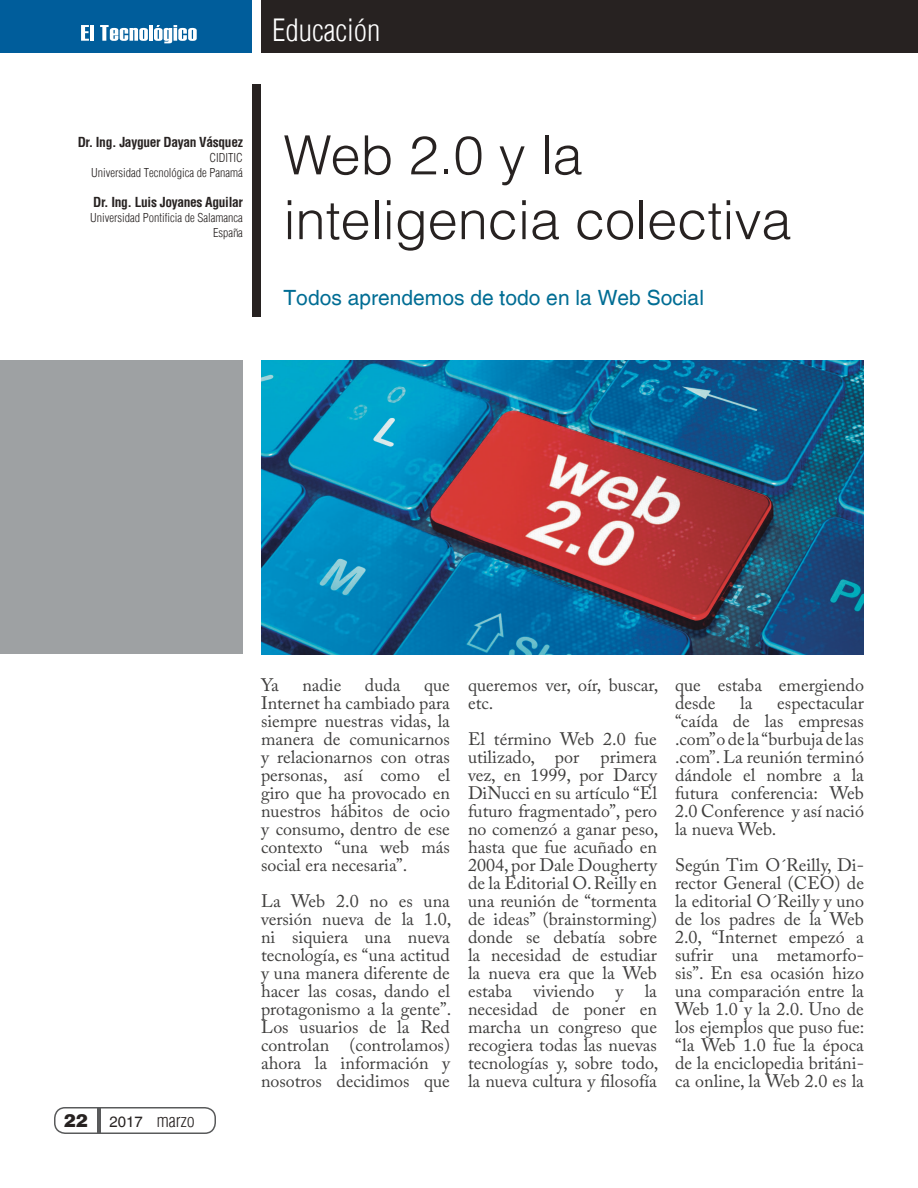
<style>
.page{position:relative;width:918px;height:1188px;background:#fff}
.page>*{position:absolute;margin:0;border:0;box-sizing:border-box;transform-origin:0 0}
.t1{font:54px/64.8px "Switzerland Light Plain";color:#272221}
.t2{font:30px "Switzerland Cond Light Plain";color:#fff}
.t3{font:21px "Switzerland Plain";color:#006d94}
.t4{font:18px/18px "Adobe Caslon Pro";color:#3f3e3d;text-align:justify}
.t5{font:18px "Switzerland Cond Light Plain";color:#272221}
.t6{font:700 condensed 13.5px "Switzerland";letter-spacing:-.025em;color:#272221}
.t7{font:12px/15px "Switzerland Cond Light Plain";color:#272221;text-align:right}
.s1{font-family:"Switzerland Black Plain"}
.s2{font-family:"Switzerland Plain";font-size:15px}
</style>
<div class="page">
<div style="left:54px;top:1107px;width:162px;height:27px;border:2px solid #595a5b;border-radius:10px"></div>
<svg style="left:97px;top:1108px;width:4px;height:25px"></svg>
<div style="left:261px;top:0;width:657px;height:52px;background:#272221"></div>
<div style="left:0;top:0;width:252px;height:52px;background:#005d9b"></div>
<div style="left:0;top:361px;width:243px;height:293px;background:#9ea1a3"></div>
<div style="left:253px;top:84px;width:8px;height:233px;background:#272221"></div>
<img style="left:261px;top:361px;width:603px;height:293px">
<svg style="left:81px;top:25px;width:8px;height:16px"></svg>
<hr style="left:90px;top:25px;width:4px;height:16px;background:#fff">
<svg style="left:100px;top:25px;width:48px;height:16px"></svg>
<hr style="left:149px;top:25px;width:4px;height:16px;background:#fff">
<svg style="left:154px;top:25px;width:43px;height:18px"></svg>
<h2 class="t2" style="left:272px;top:12px;width:110px">Educación</h2>
<p class="t6" style="left:78px;top:133px;width:167px">Dr. Ing. Jayguer Dayan Vásquez</p>
<p class="t7" style="left:91px;top:150px;width:153px">CIDITIC<br>Universidad Tecnológica de Panamá</p>
<p class="t6" style="left:93px;top:193px;width:151px">Dr. Ing. Luis Joyanes Aguilar</p>
<p class="t7" style="left:90px;top:210px;width:154px">Universidad Pontificia de Salamanca<br>España</p>
<h1 class="t1" style="left:284px;top:121px;width:509px">Web 2.0 y la inteligencia colectiva</h1>
<p class="t3" style="left:284px;top:285px;width:422px">Todos aprendemos de todo en la Web Social</p>
<p class="t5" style="left:64px;top:1109px;width:133px"><span class="s1">22</span> <span class="s2">2017</span> marzo</p>
<p class="t4" style="left:261px;top:676px;width:19px">Ya</p>
<p class="t4" style="left:302px;top:676px;width:41px">nadie</p>
<p class="t4" style="left:365px;top:676px;width:37px">duda</p>
<p class="t4" style="left:261px;top:676px;width:191px;text-indent:163px">que Internet ha cambiado para siempre nuestras vidas, la manera de comunicarnos y relacionarnos con otras personas, así como el giro que ha provocado en nuestros hábitos de ocio y consumo, dentro de ese contexto “una web más social era necesaria”.</p>
<p class="t4" style="left:261px;top:892px;width:192px">La Web 2.0 no es una versión nueva de la 1.0, ni siquiera una nueva tecnología, es “una actitud y una manera diferente de hacer las cosas, dando el protagonismo a la gente”.<br>Los usuarios de la Red controlan (controlamos) ahora la información y nosotros decidimos que</p>
<p class="t4" style="left:468px;top:676px;width:192px">queremos ver, oír, buscar, etc.</p>
<p class="t4" style="left:468px;top:730px;width:192px">El término Web 2.0 fue utilizado, por primera vez, en 1999, por Darcy DiNucci en su artículo “El futuro fragmentado”, pero no comenzó a ganar peso, hasta que fue acuñado en 2004, por Dale Dougherty de la Editorial O. Reilly en una reunión de “tormenta de ideas” (brainstorming) donde se debatía sobre la necesidad de estudiar la nueva era que la Web estaba viviendo y la necesidad de poner en marcha un congreso que recogiera todas las nuevas tecnologías y, sobre todo, la nueva cultura y filosofía</p>
<p class="t4" style="left:675px;top:676px;width:190px">que estaba emergiendo desde</p>
<p class="t4" style="left:675px;top:694px;width:191px;text-indent:102px">espectacular “caída de las empresas .com” o de la “burbuja de las .com”. La reunión terminó dándole el nombre a la futura conferencia: Web 2.0 Conference y así nació la nueva Web.</p>
<p class="t4" style="left:675px;top:856px;width:191px">Según Tim O´Reilly, Di&shy;rector General (CEO) de la editorial O´Reilly y uno de los padres de la Web 2.0, “Internet empezó a sufrir una metamorfo&shy;sis”. En esa ocasión hizo una comparación entre la Web 1.0 y la 2.0. Uno de los ejemplos que puso fue: “la Web 1.0 fue la época de la enciclopedia británi&shy;ca online, la Web 2.0 es la</p>
<p class="t4" style="left:740px;top:694px;width:14px">la</p>
</div>
